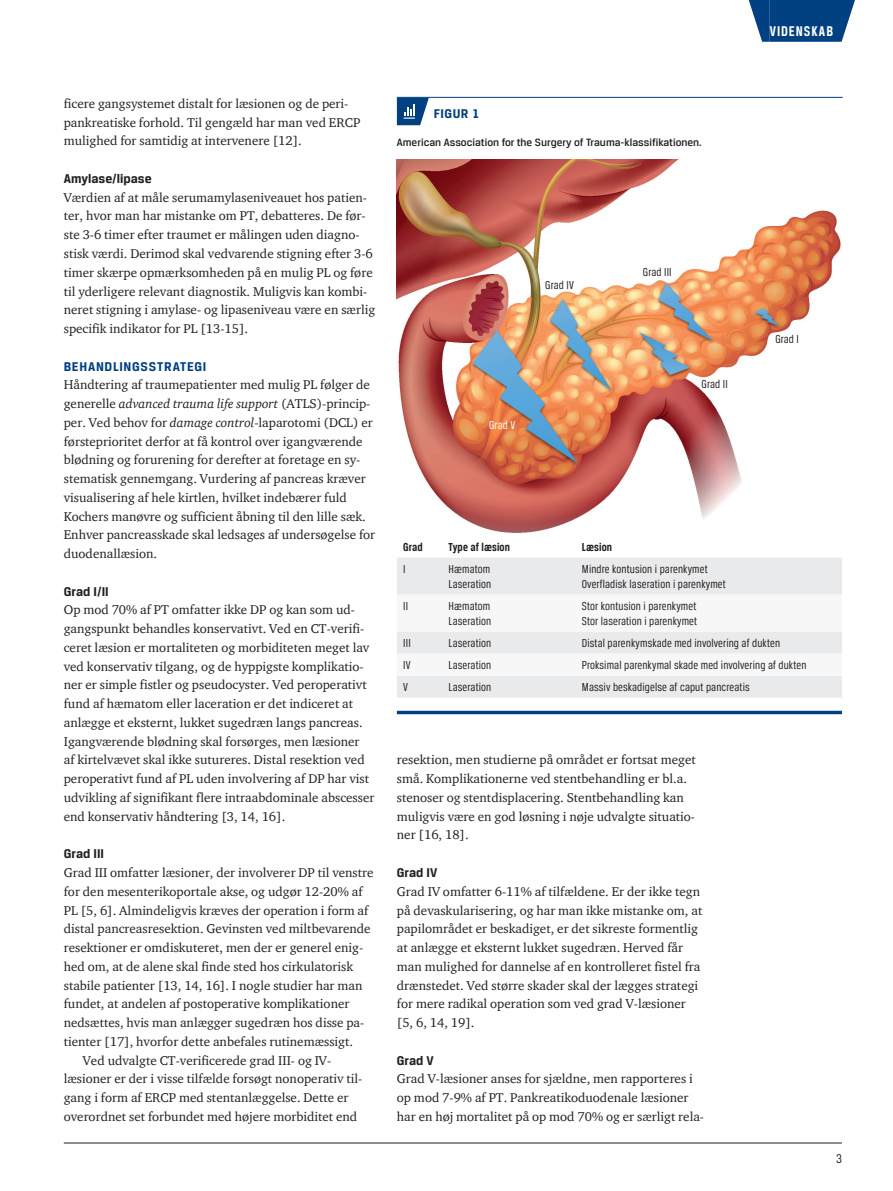
<style>
.page{position:relative;width:893px;height:1191px;background:#fff}
.page>*{position:absolute;margin:0;border:0;box-sizing:border-box;transform-origin:0 0}
.t1{font:700 15px "Breuer Condensed";letter-spacing:.065em;color:#fff}
.t2{font:700 13.5px "Breuer Text";color:#231f20}
.t3{font:700 13.5px "Breuer Text";letter-spacing:.05em;color:#014081}
.t4{font:13.5px "Breuer Condensed";color:#231f20}
.t5{font:13.05px/18.8px "ITC Charter Com";color:#231f20}
.t6{font:12.3px/15px "Breuer Condensed";letter-spacing:.01em;color:#231f20}
.t7{font:700 12.3px "Breuer Condensed";letter-spacing:.01em;color:#231f20}
.t8{font:12.3px "Breuer Condensed";color:#fff}
.t9{font:500 11.25px "Breuer Text";color:#231f20}
.s1{font-style:italic}
</style>
<div class="page">
<hr style="left:64px;top:1142px;width:778px;height:1px;background:#231f20">
<div style="left:770px;top:0;width:64px;height:42px;background:#014081"></div>
<svg style="left:749px;top:0;width:21px;height:42px"></svg>
<svg style="left:834px;top:0;width:21px;height:42px"></svg>
<hr style="left:397px;top:97px;width:37px;height:1px;background:#014081">
<hr style="left:434px;top:97px;width:409px;height:1px;background:#014081">
<svg style="left:397px;top:98px;width:32px;height:27px"></svg>
<div style="left:397px;top:558px;width:445px;height:139px;background:#e9eaeb"></div>
<svg style="left:397px;top:594px;width:445px;height:81px"></svg>
<img style="left:397px;top:159px;width:444px;height:374px">
<hr style="left:397px;top:711px;width:445px;height:3px;background:#014081">
<p class="t1" style="left:770px;top:23px;width:65px">VIDENSKAB</p>
<p class="t5" style="left:64px;top:94px;width:298px">ficere gangsystemet distalt for læsionen og de peri&shy;pankreatiske forhold. Til gengæld har man ved ERCP mulighed for samtidig at intervenere [12].</p>
<p class="t2" style="left:64px;top:171px;width:89px">Amylase/lipase</p>
<p class="t5" style="left:64px;top:188px;width:313px">Værdien af at måle serumamylaseniveauet hos patien&shy;ter, hvor man har mistanke om PT, debatteres. De før&shy;ste 3-6 timer efter traumet er målingen uden diagno&shy;stisk værdi. Derimod skal vedvarende stigning efter 3-6 timer skærpe opmærksomheden på en mulig PL og føre til yderligere relevant diagnostik. Muligvis kan kombi&shy;neret stigning i amylase- og lipaseniveau være en særlig specifik indikator for PL [13-15].</p>
<p class="t3" style="left:64px;top:358px;width:144px">BEHANDLINGSSTRATEGI</p>
<p class="t5" style="left:64px;top:375px;width:313px">Håndtering af traumepatienter med mulig PL følger de generelle <span class="s1">advanced trauma life support</span> (ATLS)-princip&shy;per. Ved behov for <span class="s1">damage control</span>-laparotomi (DCL) er førsteprioritet derfor at få kontrol over igangværende blødning og forurening for derefter at foretage en sy&shy;stematisk gennemgang. Vurdering af pancreas kræver visualisering af hele kirtlen, hvilket indebærer fuld Kochers manøvre og sufficient åbning til den lille sæk.<br>Enhver pancreasskade skal ledsages af undersøgelse for duodenallæsion.</p>
<p class="t2" style="left:64px;top:583px;width:46px">Grad I/II</p>
<p class="t5" style="left:64px;top:600px;width:312px">Op mod 70% af PT omfatter ikke DP og kan som ud&shy;gangspunkt behandles konservativt. Ved en CT-verifi&shy;ceret læsion er mortaliteten og morbiditeten meget lav ved konservativ tilgang, og de hyppigste komplikatio&shy;ner er simple fistler og pseudocyster. Ved peroperativt fund af hæmatom eller laceration er det indiceret at anlægge et eksternt, lukket sugedræn langs pancreas.<br>Igangværende blødning skal forsørges, men læsioner<br>af kirtelvævet skal ikke sutureres. Distal resektion ved peroperativt fund af PL uden involvering af DP har vist udvikling af signifikant flere intraabdominale abscesser end konservativ håndtering [3, 14, 16].</p>
<p class="t2" style="left:64px;top:846px;width:42px">Grad III</p>
<p class="t5" style="left:64px;top:863px;width:311px">Grad III omfatter læsioner, der involverer DP til venstre</p>
<p class="t5" style="left:64px;top:881px;width:300px">for den mesenterikoportale akse, og udgør 12-20% af</p>
<p class="t5" style="left:64px;top:900px;width:306px">PL [5, 6]. Almindeligvis kræves der operation i form af</p>
<p class="t5" style="left:64px;top:919px;width:308px">distal pancreasresektion. Gevinsten ved miltbevarende</p>
<p class="t5" style="left:64px;top:938px;width:301px">resektioner er omdiskuteret, men der er generel enig-</p>
<p class="t5" style="left:64px;top:956px;width:291px">hed om, at de alene skal finde sted hos cirkulatorisk</p>
<p class="t5" style="left:64px;top:975px;width:300px">stabile patienter [13, 14, 16]. I nogle studier har man</p>
<p class="t5" style="left:64px;top:994px;width:287px">fundet, at andelen af postoperative komplikationer</p>
<p class="t5" style="left:64px;top:1013px;width:302px">nedsættes, hvis man anlægger sugedræn hos disse pa-</p>
<p class="t5" style="left:64px;top:1031px;width:291px">tienter [17], hvorfor dette anbefales rutinemæssigt.</p>
<p class="t5" style="left:83px;top:1050px;width:250px">Ved udvalgte CT-verificerede grad III- og IV-</p>
<p class="t5" style="left:64px;top:1069px;width:300px">læsioner er der i visse tilfælde forsøgt nonoperativ til-</p>
<p class="t5" style="left:64px;top:1088px;width:286px">gang i form af ERCP med stentanlæggelse. Dette er</p>
<p class="t5" style="left:64px;top:1106px;width:295px">overordnet set forbundet med højere morbiditet end</p>
<p class="t3" style="left:434px;top:106px;width:47px">FIGUR 1</p>
<p class="t9" style="left:397px;top:136px;width:306px">American Association for the Surgery of Trauma-klassifikationen.</p>
<p class="t6" style="left:545px;top:277px;width:30px">Grad IV</p>
<p class="t8" style="left:489px;top:419px;width:28px">Grad V</p>
<p class="t6" style="left:643px;top:264px;width:30px">Grad III</p>
<p class="t6" style="left:702px;top:377px;width:28px">Grad II</p>
<p class="t6" style="left:775px;top:331px;width:25px">Grad I</p>
<p class="t7" style="left:403px;top:540px;width:21px">Grad</p>
<p class="t7" style="left:449px;top:540px;width:63px">Type af læsion</p>
<p class="t7" style="left:582px;top:540px;width:32px">Læsion</p>
<p class="t6" style="left:403px;top:561px;width:4px">I</p>
<p class="t6" style="left:449px;top:561px;width:44px">Hæmatom<br>Laseration</p>
<p class="t6" style="left:582px;top:561px;width:146px">Mindre kontusion i parenkymet<br>Overfladisk laseration i parenkymet</p>
<p class="t6" style="left:403px;top:598px;width:6px">II</p>
<p class="t6" style="left:449px;top:598px;width:44px">Hæmatom<br>Laseration</p>
<p class="t6" style="left:582px;top:598px;width:117px">Stor kontusion i parenkymet<br>Stor laseration i parenkymet</p>
<p class="t6" style="left:403px;top:635px;width:9px">III</p>
<p class="t6" style="left:449px;top:635px;width:44px">Laseration</p>
<p class="t6" style="left:582px;top:635px;width:200px">Distal parenkymskade med involvering af dukten</p>
<p class="t6" style="left:403px;top:657px;width:9px">IV</p>
<p class="t6" style="left:449px;top:657px;width:44px">Laseration</p>
<p class="t6" style="left:582px;top:657px;width:226px">Proksimal parenkymal skade med involvering af dukten</p>
<p class="t6" style="left:403px;top:679px;width:6px">V</p>
<p class="t6" style="left:449px;top:679px;width:44px">Laseration</p>
<p class="t6" style="left:582px;top:679px;width:169px">Massiv beskadigelse af caput pancreatis</p>
<p class="t5" style="left:397px;top:750px;width:300px">resektion, men studierne på området er fortsat meget små. Komplikationerne ved stentbehandling er bl.a. stenoser og stentdisplacering. Stentbehandling kan muligvis være en god løsning i nøje udvalgte situatio&shy;ner [16, 18].</p>
<p class="t2" style="left:397px;top:865px;width:42px">Grad IV</p>
<p class="t5" style="left:397px;top:881px;width:307px">Grad IV omfatter 6-11% af tilfældene. Er der ikke tegn på devaskularisering, og har man ikke mistanke om, at papilområdet er beskadiget, er det sikreste formentlig at anlægge et eksternt lukket sugedræn. Herved får man mulighed for dannelse af en kontrolleret fistel fra drænstedet. Ved større skader skal der lægges strategi for mere radikal operation som ved grad V-læsioner [5, 6, 14, 19].</p>
<p class="t2" style="left:397px;top:1052px;width:39px">Grad V</p>
<p class="t5" style="left:397px;top:1069px;width:309px">Grad V-læsioner anses for sjældne, men rapporteres i op mod 7-9% af PT. Pankreatikoduodenale læsioner har en høj mortalitet på op mod 70% og er særligt rela-</p>
<p class="t4" style="left:836px;top:1150px;width:7px">3</p>
</div>
